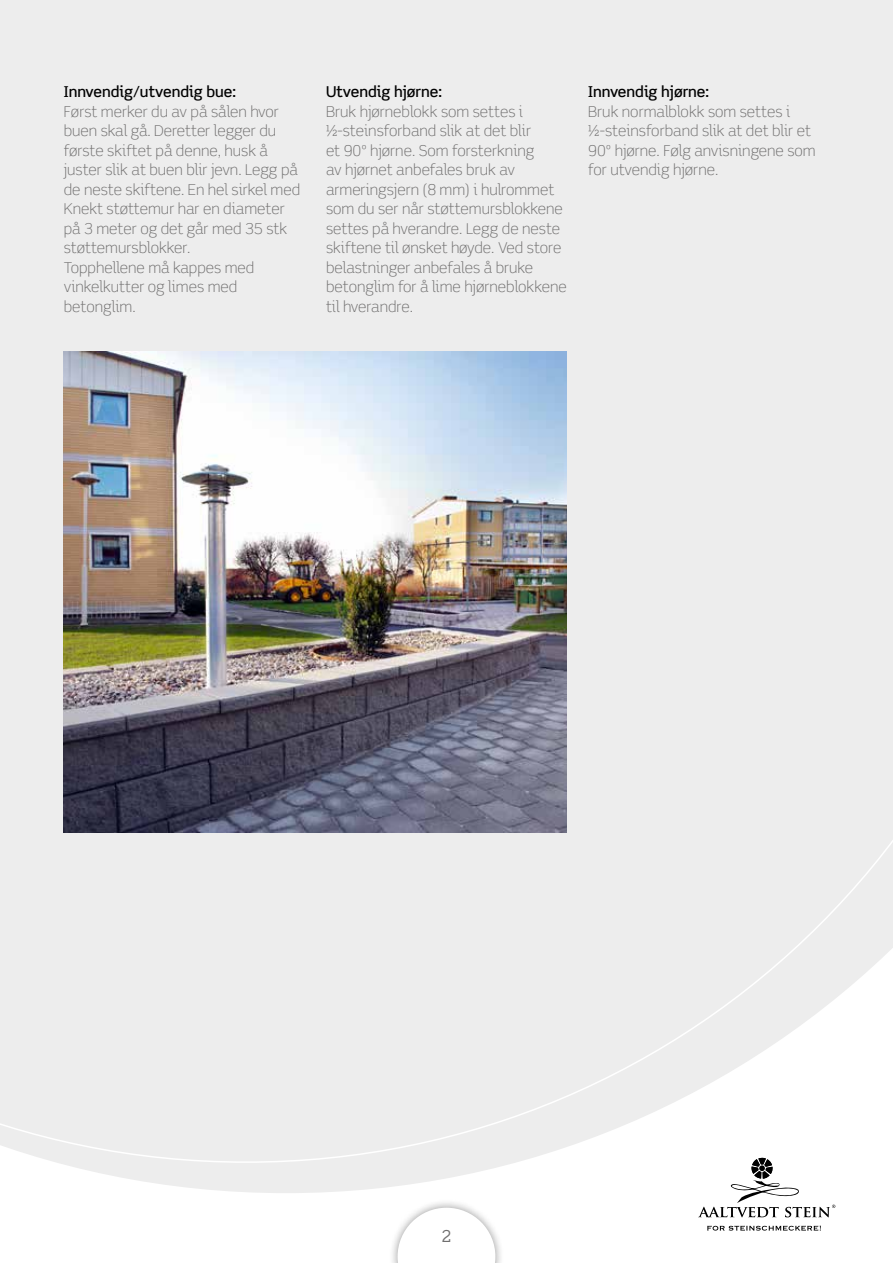
<style>
.page{position:relative;width:893px;height:1263px;background:#fff}
.page>*{position:absolute;margin:0;border:0;box-sizing:border-box;transform-origin:0 0}
.t1{font:16.5px "Scene Alt";color:#706f6f}
.t2{font:300 15px/19.5px "Scene Alt";color:#706f6f}
.t3{font:500 15px "Scene Alt";color:#000}
</style>
<div class="page">
<svg style="left:60px;top:1163px;width:452px;height:30px;fill:#ededed"></svg>
<div style="left:0;top:0;width:893px;height:1163px;background:#ededed"></div>
<img style="left:64px;top:351px;width:503px;height:482px">
<div style="left:389px;top:1199px;width:115px;height:64px;background:#000;opacity:.4"></div>
<svg style="left:398px;top:1208px;width:97px;height:55px"></svg>
<svg style="left:707px;top:1226px;width:114px;height:5px"></svg>
<svg style="left:698px;top:1158px;width:137px;height:59px"></svg>
<p class="t3" style="left:64px;top:82px;width:174px">Innvendig/utvendig bue:</p>
<p class="t2" style="left:64px;top:102px;width:238px">Først merker du av på sålen hvor buen skal gå. Deretter legger du første skiftet på denne, husk å juster slik at buen blir jevn. Legg på de neste skiftene. En hel sirkel med<br>Knekt støttemur har en diameter på 3 meter og det går med 35 stk støttemursblokker.<br>Topphellene må kappes med vinkelkutter og limes med betonglim.</p>
<p class="t3" style="left:326px;top:82px;width:117px">Utvendig hjørne:</p>
<p class="t2" style="left:326px;top:102px;width:242px">Bruk hjørneblokk som settes i ½-steinsforband slik at det blir<br>et 90º hjørne. Som forsterkning<br>av hjørnet anbefales bruk av armeringsjern (8 mm) i hulrommet som du ser når støttemursblokkene settes på hverandre. Legg de neste skiftene til ønsket høyde. Ved store belastninger anbefales å bruke betonglim for å lime hjørneblokkene til hverandre.</p>
<p class="t3" style="left:588px;top:82px;width:122px">Innvendig hjørne:</p>
<p class="t2" style="left:588px;top:102px;width:229px">Bruk normalblokk som settes i ½-steinsforband slik at det blir et<br>90º hjørne. Følg anvisningene som for utvendig hjørne.</p>
<p class="t1" style="left:441px;top:1226px;width:12px">2</p>
</div>
